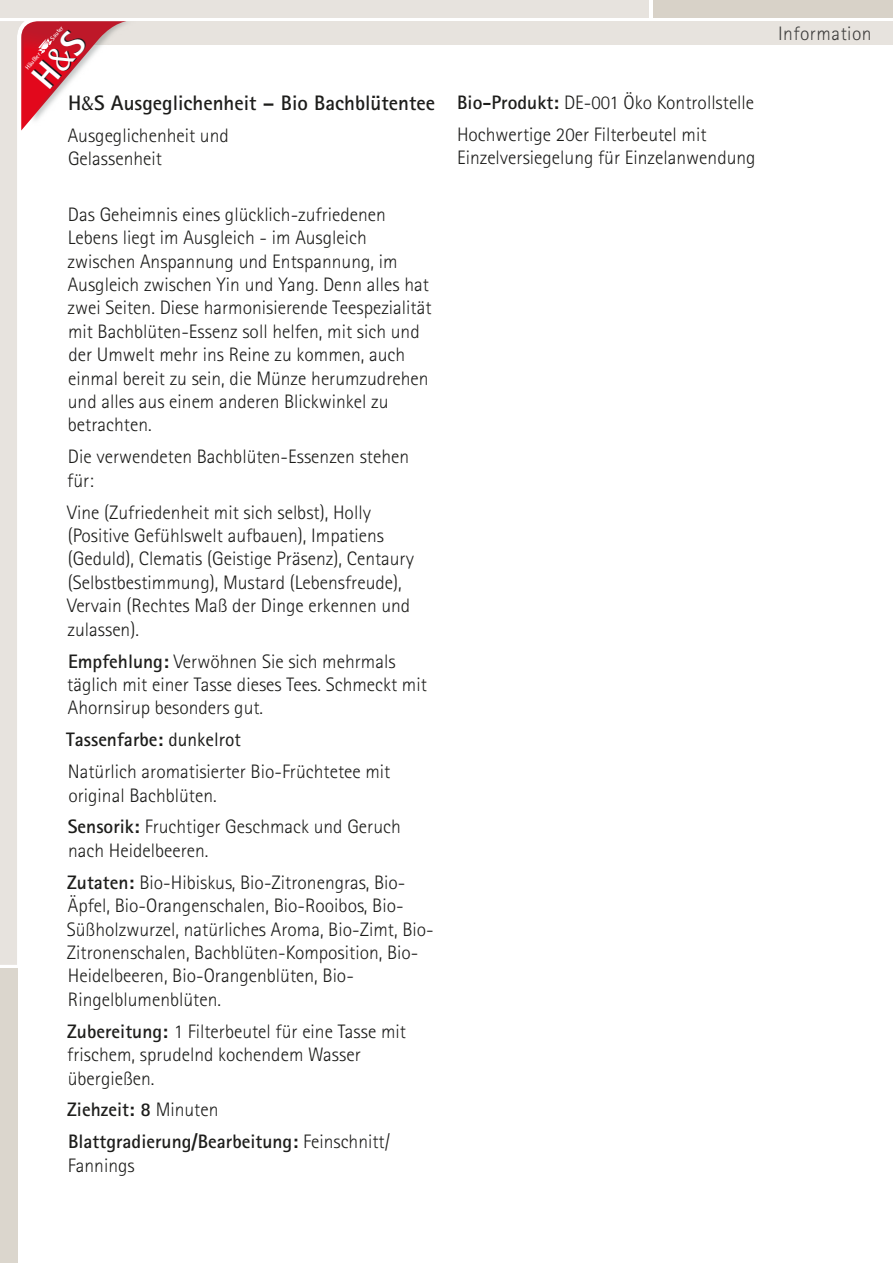
<style>
.page{position:relative;width:893px;height:1263px;background:#fff}
.page>*{position:absolute;margin:0;border:0;box-sizing:border-box;transform-origin:0 0}
.t1{font:700 21px "Rotis Sans Serif";color:#1d1d1b}
.t2{font:300 19.5px/23.4px "Rotis Sans Serif";color:#1d1d1b}
.t3{font:700 19.5px/32px "Rotis Sans Serif";color:#1d1d1b}
.t4{font:300 19.5px "Rotis Sans Serif";letter-spacing:.025em;color:#3d3d3c}
.t5{font:700 6.3px "Rotis Sans Serif";color:#fff}
.s1{font-family:"Baker Signet";font-weight:400}
.s2{font-weight:700}
.s3{font-weight:400}
.s4{font-weight:300}
</style>
<div class="page">
<div style="left:60px;top:21px;width:833px;height:24px;background:#e7e3de"></div>
<div style="left:653px;top:0;width:240px;height:17px;background:#d8d2c8"></div>
<div style="left:0;top:0;width:649px;height:17px;background:#e7e3de"></div>
<div style="left:0;top:969px;width:17px;height:294px;background:#dbd6cd"></div>
<svg style="left:0;top:21px;width:127px;height:943px"></svg>
<p class="t5" style="left:24px;top:66px;width:22px;rotate:-50deg">Häußler</p>
<p class="t5" style="left:49px;top:37px;width:18px;rotate:-50deg">Sauter</p>
<p class="t1" style="left:68px;top:90px;width:369px">H<span class="s1">&amp;</span>S Ausgeglichenheit – Bio Bachblütentee</p>
<p class="t2" style="left:68px;top:124px;width:163px">Ausgeglichenheit und<br>Gelassenheit</p>
<p class="t2" style="left:68px;top:202px;width:365px">Das Geheimnis eines glücklich-zufriedenen Lebens liegt im Ausgleich - im Ausgleich zwischen Anspannung und Entspannung, im Ausgleich zwischen Yin und Yang. Denn alles hat zwei Seiten. Diese harmonisierende Teespezialität mit Bachblüten-Essenz soll helfen, mit sich und der Umwelt mehr ins Reine zu kommen, auch einmal bereit zu sein, die Münze herumzudrehen und alles aus einem anderen Blickwinkel zu betrachten.</p>
<p class="t2" style="left:67px;top:445px;width:343px">Die verwendeten Bachblüten-Essenzen stehen für:</p>
<p class="t2" style="left:67px;top:500px;width:348px">Vine (Zufriedenheit mit sich selbst), Holly (Positive Gefühlswelt aufbauen), Impatiens (Geduld), Clematis (Geistige Präsenz), Centaury (Selbstbestimmung), Mustard (Lebensfreude), Vervain (Rechtes Maß der Dinge erkennen und zulassen).</p>
<p class="t2" style="left:67px;top:649px;width:361px"><span class="s2">Empfehlung:</span> Verwöhnen Sie sich mehrmals täglich mit einer Tasse dieses Tees. Schmeckt mit<br>Ahornsirup besonders gut.</p>
<p class="t2" style="left:66px;top:724px;width:326px;line-height:32px"><span class="s2">Tassenfarbe:</span> <span class="s3">dunkelrot<br></span>Natürlich aromatisierter Bio-Früchtetee mit</p>
<p class="t2" style="left:68px;top:779px;width:334px;line-height:32px">original Bachblüten.<br><span class="s2">Sensorik:</span> Fruchtiger Geschmack und Geruch</p>
<p class="t2" style="left:67px;top:834px;width:340px;line-height:32px">nach Heidelbeeren.<br><span class="s2">Zutaten:</span> Bio-Hibiskus, Bio-Zitronengras, Bio-</p>
<p class="t2" style="left:67px;top:894px;width:368px">Äpfel, Bio-Orangenschalen, Bio-Rooibos, Bio-Süßholzwurzel, natürliches Aroma, Bio-Zimt, Bio-Zitronenschalen, Bachblüten-Komposition, Bio-Heidelbeeren, Bio-Orangenblüten, Bio-Ringelblumenblüten.</p>
<p class="t2" style="left:67px;top:1019px;width:340px"><span class="s2">Zubereitung:</span> 1 Filterbeutel für eine Tasse mit frischem, sprudelnd kochendem Wasser übergießen.</p>
<p class="t3" style="left:67px;top:1093px;width:324px">Ziehzeit: 8 <span class="s4">Minuten<br></span>Blattgradierung/Bearbeitung: <span class="s4">Feinschnitt/</span></p>
<p class="t2" style="left:68px;top:1153px;width:68px">Fannings</p>
<p class="t2" style="left:457px;top:86px;width:299px;line-height:32px"><span class="s2">Bio-Produkt:</span> DE-001 Öko Kontrollstelle<br>Hochwertige 20er Filterbeutel mit</p>
<p class="t2" style="left:457px;top:146px;width:300px">Einzelversiegelung für Einzelanwendung</p>
<p class="t4" style="left:778px;top:22px;width:95px">Information</p>
</div>
